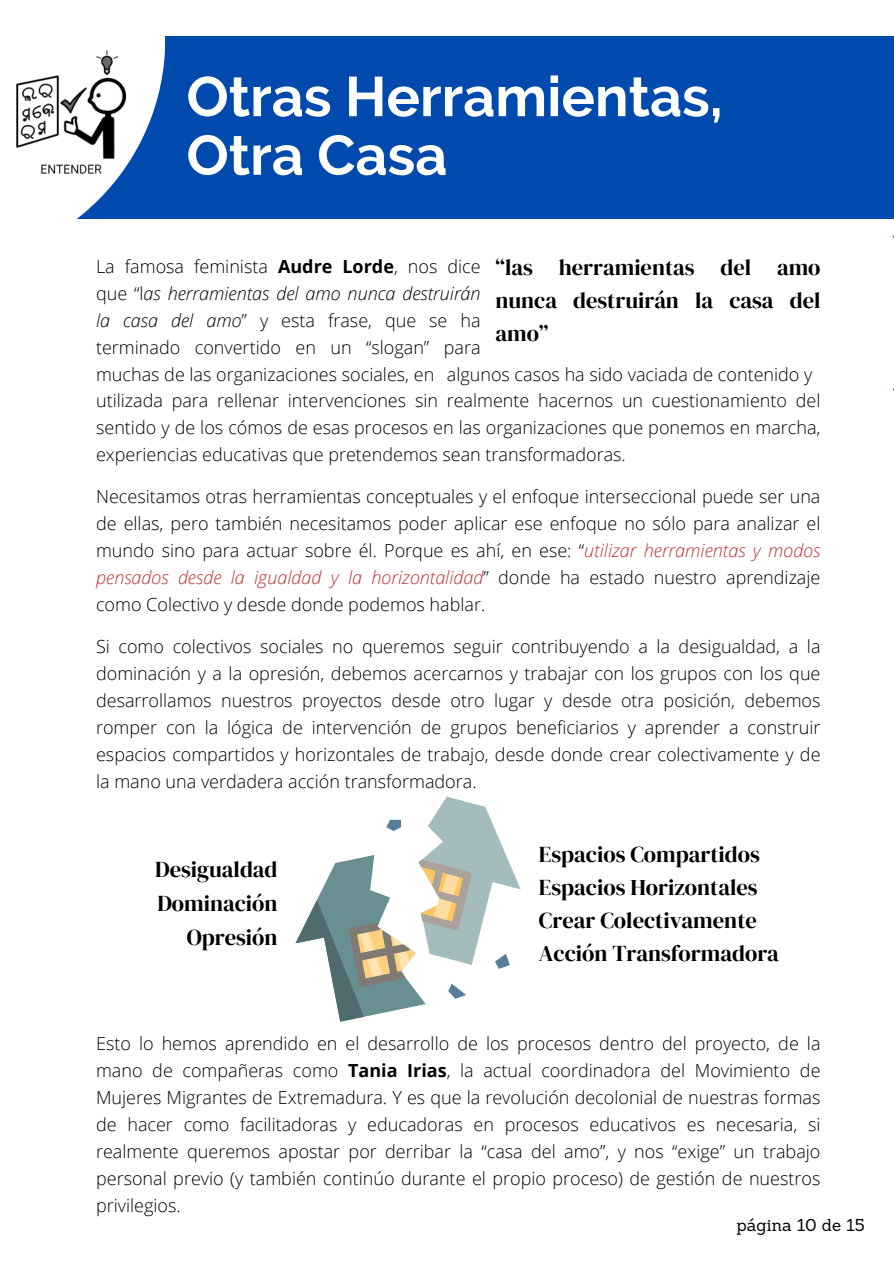
<style>
.page{position:relative;width:894px;height:1264px;background:#fff}
.page>*{position:absolute;margin:0;border:0;box-sizing:border-box;transform-origin:0 0}
.t1{font:700 55.8px/58.5px "Raleway";color:#fff}
.t2{font:22.5px/33px "DM Serif Display";color:#000;text-align:justify}
.t3{font:300 18px/27px "Open Sans";color:#000;text-align:justify}
.t4{font:16.8px "Sanchez";color:#000}
.s1{font-weight:700}
.s2{font-style:italic}
.s3{font-style:italic;color:#bc3134}
</style>
<div class="page">
<div style="left:0;top:36px;width:893px;height:183px;background:#004aad"></div>
<svg style="left:0;top:36px;width:165px;height:183px;fill:#fff"></svg>
<img style="left:5px;top:43px;width:133px;height:133px">
<svg style="left:295px;top:796px;width:225px;height:225px"></svg>
<p class="t1" style="left:186px;top:67px;width:537px">Otras Herramientas,<br>Otra Casa</p>
<p class="t2" style="left:495px;top:251px;width:326px">“las herramientas del amo nunca destruirán la casa del amo”</p>
<p class="t3" style="left:446px;top:360px;width:367px">algunos casos ha sido vaciada de contenido y</p>
<p class="t3" style="left:96px;top:387px;width:725px">utilizada para rellenar intervenciones sin realmente hacernos un cuestionamiento del sentido y de los cómos de esas procesos en las organizaciones que ponemos en marcha, experiencias educativas que pretendemos sean transformadoras.</p>
<p class="t3" style="left:96px;top:252px;width:386px">La famosa feminista <span class="s1">Audre Lorde</span>, nos dice que “l<span class="s2">as herramientas del amo nunca destruirán la casa del amo</span>” y esta frase, que se ha terminado convertido en un “slogan” para muchas de las organizaciones sociales, en</p>
<h1 class="t3" style="left:96px;top:482px;width:725px">Necesitamos otras herramientas conceptuales y el enfoque interseccional puede ser una de ellas, pero también necesitamos poder aplicar ese enfoque no sólo para analizar el mundo sino para actuar sobre él. Porque es ahí, en ese: “<span class="s3">utilizar herramientas y modos pensados desde la igualdad y la horizontalidad</span>” donde ha estado nuestro aprendizaje como Colectivo y desde donde podemos hablar.</h1>
<p class="t3" style="left:96px;top:632px;width:725px">Si como colectivos sociales no queremos seguir contribuyendo a la desigualdad, a la dominación y a la opresión, debemos acercarnos y trabajar con los grupos con los que desarrollamos nuestros proyectos desde otro lugar y desde otra posición, debemos romper con la lógica de intervención de grupos beneficiarios y aprender a construir espacios compartidos y horizontales de trabajo, desde donde crear colectivamente y de la mano una verdadera acción transformadora.</p>
<p class="t2" style="left:155px;top:852px;width:124px;line-height:33.8px;text-align:right">Desigualdad<br>Dominación<br>Opresión</p>
<h2 class="t2" style="left:539px;top:837px;width:241px;text-align:left">Espacios Compartidos<br>Espacios Horizontales<br>Crear Colectivamente<br>Acción Transformadora</h2>
<p class="t3" style="left:96px;top:1029px;width:725px">Esto lo hemos aprendido en el desarrollo de los procesos dentro del proyecto, de la mano de compañeras como <span class="s1">Tania Irias</span>, la actual coordinadora del Movimiento de Mujeres Migrantes de Extremadura. Y es que la revolución decolonial de nuestras formas de hacer como facilitadoras y educadoras en procesos educativos es necesaria, si realmente queremos apostar por derribar la “casa del amo”, y nos “exige” un trabajo personal previo (y también continúo durante el propio proceso) de gestión de nuestros privilegios.</p>
<p class="t4" style="left:736px;top:1213px;width:130px">página 10 de 15</p>
</div>
